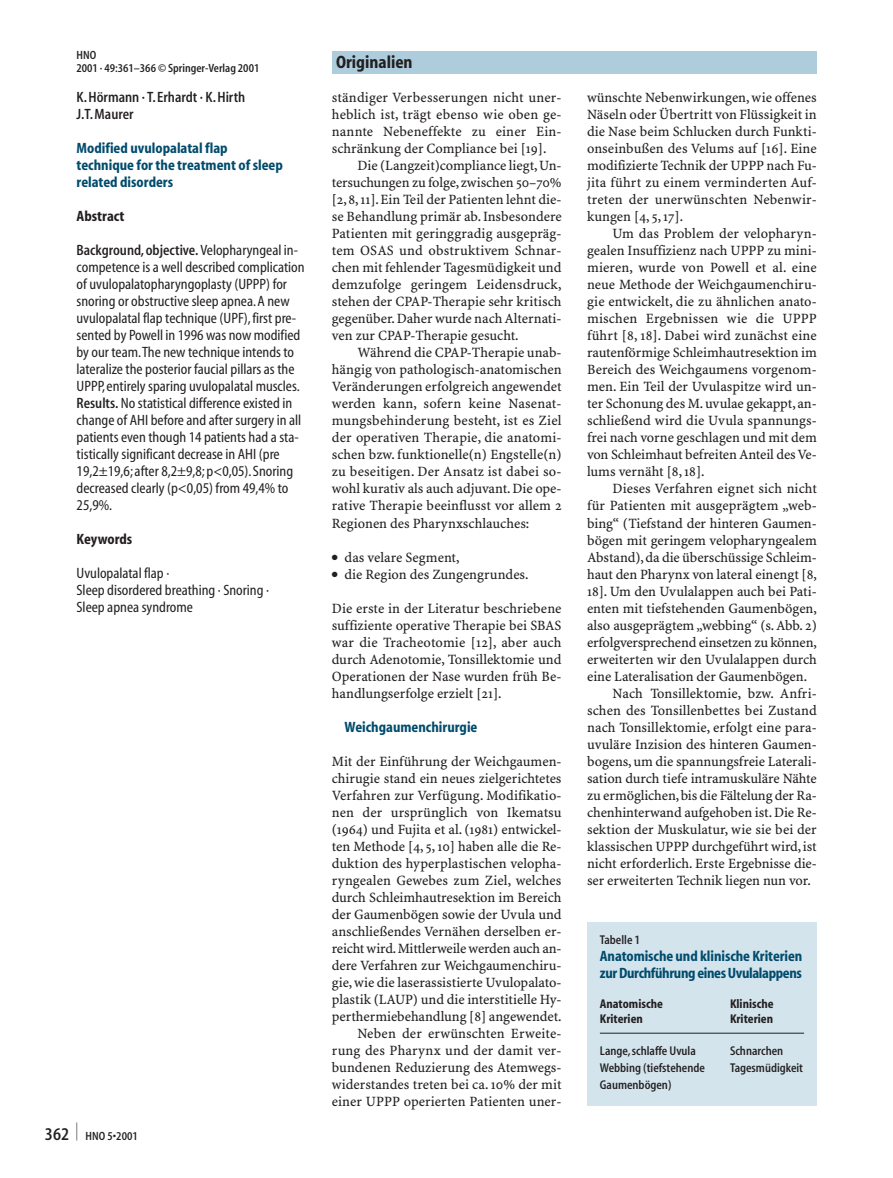
<style>
.page{position:relative;width:893px;height:1178px;background:#fff}
.page>*{position:absolute;margin:0;border:0;box-sizing:border-box;transform-origin:0 0}
.t1{font:700 condensed 18px "S Myriad";color:#231f20}
.t2{font:600 condensed 18px "S Myriad";color:#231f20;scale:.38 1}
.t3{font:condensed 15px/17px "S Myriad";color:#231f20}
.t4{font:700 condensed 15px/17px "S Myriad";color:#004b6c}
.t5{font:700 condensed 15px/17px "S Myriad";letter-spacing:-.02em;color:#004b6c}
.t6{font:600 condensed 15px/17px "S Myriad";color:#231f20}
.t7{font:700 condensed 15px "S Myriad";color:#231f20}
.t8{font:14.25px/17px "S Minion Plus";letter-spacing:-.005em;color:#231f20;text-align:justify}
.t9{font:600 condensed 12.75px "S Myriad";color:#231f20}
.t10{font:700 condensed 12.75px "S Myriad";color:#231f20}
.t11{font:600 condensed 12px/12.8px "S Myriad";color:#231f20}
.s1{font-weight:600}
.s2{font-size:18px}
</style>
<div class="page">
<div style="left:332px;top:51px;width:484px;height:23px;background:#aecddc"></div>
<div style="left:587px;top:922px;width:229px;height:184px;background:#d3e4ed"></div>
<hr style="left:600px;top:1032px;width:204px;height:1px;background:#231f20">
<p class="t11" style="left:77px;top:50px;width:184px">HNO<br>2001 · 49:361–366 © Springer-Verlag 2001</p>
<p class="t6" style="left:77px;top:90px;width:170px">K.Hörmann · T.Erhardt · K.Hirth<br>J.T.Maurer</p>
<p class="t4" style="left:77px;top:141px;width:208px">Modified uvulopalatal flap technique for the treatment of sleep related disorders</p>
<p class="t7" style="left:77px;top:210px;width:49px">Abstract</p>
<p class="t3" style="left:77px;top:241px;width:230px"><span class="s1">Background, objective.</span> Velopharyngeal in&shy;competence is a well described complication of uvulopalatopharyngoplasty (UPPP) for snoring or obstructive sleep apnea.A new uvulopalatal flap technique (UPF),first pre&shy;sented by Powell in 1996 was now modified by our team.The new technique intends to lateralize the posterior faucial pillars as the UPPP,entirely sparing uvulopalatal muscles.<br><span class="s1">Results.</span> No statistical difference existed in change of AHI before and after surgery in all patients even though 14 patients had a sta&shy;tistically significant decrease in AHI (pre 19,2±19,6; after 8,2±9,8; p&lt;0,05).Snoring decreased clearly (p&lt;0,05) from 49,4% to 25,9%.</p>
<p class="t7" style="left:77px;top:533px;width:57px">Keywords</p>
<p class="t3" style="left:77px;top:564px;width:194px">Uvulopalatal flap ·<br>Sleep disordered breathing · Snoring ·<br>Sleep apnea syndrome</p>
<p class="t2" style="left:76px;top:1123px;width:5px">|</p>
<p class="t11" style="left:45px;top:1130px;width:94px"><span class="s2">362</span> HNO 5•2001</p>
<p class="t1" style="left:336px;top:55px;width:78px">Originalien</p>
<p class="t8" style="left:332px;top:90px;width:231px">ständiger Verbesserungen nicht uner&shy;heblich ist, trägt ebenso wie oben ge&shy;nannte Nebeneffekte zu einer Ein&shy;schränkung der Compliance bei [19].</p>
<p class="t8" style="left:332px;top:158px;width:231px;text-indent:26px">Die (Langzeit)compliance liegt, Un&shy;tersuchungen zu folge,zwischen 50–70% [2, 8, 11]. Ein Teil der Patienten lehnt die&shy;se Behandlung primär ab. Insbesondere Patienten mit geringgradig ausgepräg&shy;tem OSAS und obstruktivem Schnar&shy;chen mit fehlender Tagesmüdigkeit und demzufolge geringem Leidensdruck, stehen der CPAP-Therapie sehr kritisch gegenüber. Daher wurde nach Alternati&shy;ven zur CPAP-Therapie gesucht.</p>
<p class="t8" style="left:332px;top:345px;width:231px;text-indent:26px">Während die CPAP-Therapie unab&shy;hängig von pathologisch-anatomischen Veränderungen erfolgreich angewendet werden kann, sofern keine Nasenat&shy;mungsbehinderung besteht, ist es Ziel der operativen Therapie, die anatomi&shy;schen bzw. funktionelle(n) Engstelle(n) zu beseitigen. Der Ansatz ist dabei so&shy;wohl kurativ als auch adjuvant. Die ope&shy;rative Therapie beeinflusst vor allem 2<br>Regionen des Pharynxschlauches:</p>
<p class="t8" style="left:332px;top:549px;width:129px">● das velare Segment,</p>
<p class="t8" style="left:332px;top:566px;width:198px">● die Region des Zungengrundes.</p>
<p class="t8" style="left:332px;top:600px;width:231px">Die erste in der Literatur beschriebene suffiziente operative Therapie bei SBAS war die Tracheotomie [12], aber auch durch Adenotomie, Tonsillektomie und Operationen der Nase wurden früh Be&shy;handlungserfolge erzielt [21].</p>
<p class="t4" style="left:344px;top:719px;width:134px">Weichgaumenchirurgie</p>
<p class="t8" style="left:332px;top:753px;width:231px;text-align:right">Mit der Einführung der Weichgaumen&shy;chirugie stand ein neues zielgerichtetes Verfahren zur Verfügung. Modifikatio&shy;nen der ursprünglich von Ikematsu (1964) und Fujita et al. (1981) entwickel&shy;ten Methode [4, 5, 10] haben alle die Re&shy;duktion des hyperplastischen velopha&shy;ryngealen Gewebes zum Ziel, welches durch Schleimhautresektion im Bereich der Gaumenbögen sowie der Uvula und anschließendes Vernähen derselben er&shy;reicht wird.Mittlerweile werden auch an&shy;dere Verfahren zur Weichgaumenchiru&shy;gie, wie die laserassistierte Uvulopalato&shy;plastik (LAUP) und die interstitielle Hy&shy;perthermiebehandlung [8] angewendet.<br>Neben der erwünschten Erweite&shy;rung des Pharynx und der damit ver&shy;bundenen Reduzierung des Atemwegs&shy;widerstandes treten bei ca. 10% der mit einer UPPP operierten Patienten uner-</p>
<p class="t8" style="left:587px;top:90px;width:231px">wünschte Nebenwirkungen, wie offenes Näseln oder Übertritt von Flüssigkeit in die Nase beim Schlucken durch Funkti&shy;onseinbußen des Velums auf [16]. Eine modifizierte Technik der UPPP nach Fu&shy;jita führt zu einem verminderten Auf&shy;treten der unerwünschten Nebenwir&shy;kungen [4, 5, 17].</p>
<p class="t8" style="left:587px;top:226px;width:231px;text-indent:26px">Um das Problem der velopharyn&shy;gealen Insuffizienz nach UPPP zu mini&shy;mieren, wurde von Powell et al. eine neue Methode der Weichgaumenchiru&shy;gie entwickelt, die zu ähnlichen anato&shy;mischen Ergebnissen wie die UPPP führt [8, 18]. Dabei wird zunächst eine rautenförmige Schleimhautresektion im Bereich des Weichgaumens vorgenom&shy;men. Ein Teil der Uvulaspitze wird un&shy;ter Schonung des M. uvulae gekappt, an&shy;schließend wird die Uvula spannungs&shy;frei nach vorne geschlagen und mit dem von Schleimhaut befreiten Anteil des Ve&shy;lums vernäht [8, 18].</p>
<p class="t8" style="left:612px;top:481px;width:206px">Dieses Verfahren eignet sich nicht</p>
<p class="t8" style="left:587px;top:498px;width:231px">für Patienten mit ausgeprägtem „web-</p>
<p class="t8" style="left:587px;top:515px;width:231px">bing“ (Tiefstand der hinteren Gaumen-</p>
<p class="t8" style="left:587px;top:532px;width:231px">bögen mit geringem velopharyngealem</p>
<p class="t8" style="left:587px;top:549px;width:231px">Abstand),da die überschüssige Schleim-</p>
<p class="t8" style="left:587px;top:566px;width:231px">haut den Pharynx von lateral einengt [8,</p>
<p class="t8" style="left:587px;top:583px;width:231px">18]. Um den Uvulalappen auch bei Pati-</p>
<p class="t8" style="left:587px;top:600px;width:231px">enten mit tiefstehenden Gaumenbögen,</p>
<p class="t8" style="left:587px;top:617px;width:231px">also ausgeprägtem „webbing“ (s. Abb. 2)</p>
<p class="t8" style="left:587px;top:634px;width:231px">erfolgversprechend einsetzen zu können,</p>
<p class="t8" style="left:587px;top:651px;width:231px">erweiterten wir den Uvulalappen durch</p>
<p class="t8" style="left:587px;top:668px;width:221px">eine Lateralisation der Gaumenbögen.</p>
<p class="t8" style="left:612px;top:685px;width:206px">Nach Tonsillektomie, bzw. Anfri-</p>
<p class="t8" style="left:587px;top:702px;width:231px">schen des Tonsillenbettes bei Zustand</p>
<p class="t8" style="left:587px;top:719px;width:231px">nach Tonsillektomie, erfolgt eine para-</p>
<p class="t8" style="left:587px;top:736px;width:231px">uvuläre Inzision des hinteren Gaumen-</p>
<p class="t8" style="left:587px;top:753px;width:231px">bogens, um die spannungsfreie Laterali-</p>
<p class="t8" style="left:587px;top:770px;width:231px">sation durch tiefe intramuskuläre Nähte</p>
<p class="t8" style="left:587px;top:787px;width:231px">zu ermöglichen,bis die Fältelung der Ra-</p>
<p class="t8" style="left:587px;top:804px;width:231px">chenhinterwand aufgehoben ist. Die Re-</p>
<p class="t8" style="left:587px;top:821px;width:231px">sektion der Muskulatur, wie sie bei der</p>
<p class="t8" style="left:587px;top:838px;width:231px">klassischen UPPP durchgeführt wird, ist</p>
<p class="t8" style="left:587px;top:855px;width:231px">nicht erforderlich. Erste Ergebnisse die-</p>
<p class="t8" style="left:587px;top:872px;width:225px">ser erweiterten Technik liegen nun vor.</p>
<p class="t9" style="left:600px;top:934px;width:42px">Tabelle 1</p>
<p class="t5" style="left:600px;top:948px;width:204px">Anatomische und klinische Kriterien zur Durchführung eines Uvulalappens</p>
<p class="t10" style="left:600px;top:998px;width:64px">Anatomische</p>
<p class="t10" style="left:730px;top:998px;width:45px">Klinische</p>
<p class="t10" style="left:600px;top:1013px;width:45px">Kriterien</p>
<p class="t10" style="left:730px;top:1013px;width:45px">Kriterien</p>
<p class="t9" style="left:600px;top:1045px;width:97px">Lange, schlaffe Uvula</p>
<p class="t9" style="left:730px;top:1045px;width:55px">Schnarchen</p>
<p class="t9" style="left:600px;top:1062px;width:107px">Webbing (tiefstehende</p>
<p class="t9" style="left:730px;top:1062px;width:75px">Tagesmüdigkeit</p>
<p class="t9" style="left:600px;top:1079px;width:73px">Gaumenbögen)</p>
</div>
